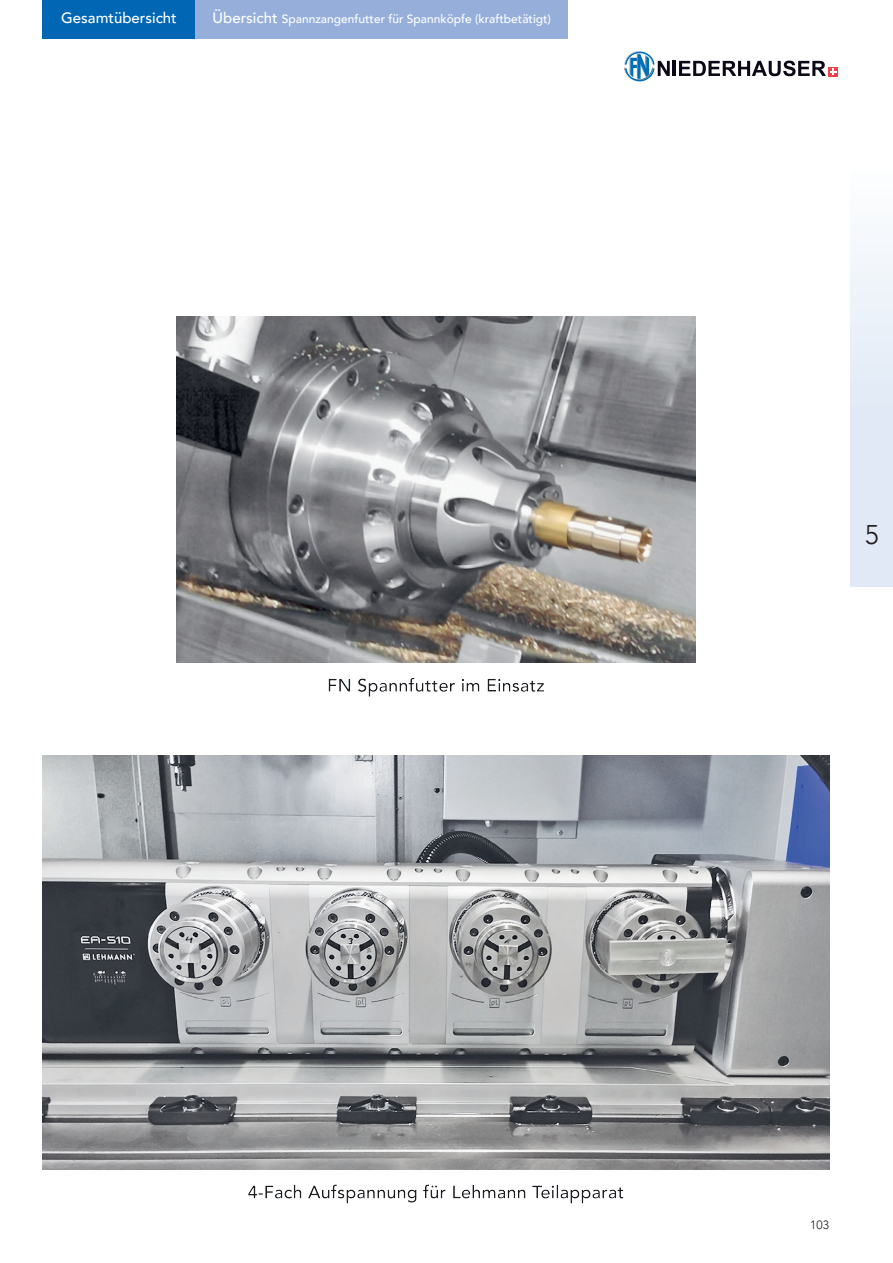
<style>
.page{position:relative;width:893px;height:1263px;background:#fff}
.page>*{position:absolute;margin:0;border:0;box-sizing:border-box;transform-origin:0 0}
.t1{font:300 27px "Avenir";color:#231f20}
.t2{font:500 15px "Avenir";color:#fff}
.t3{font:500 12px "Avenir";color:#fff}
.t4{font:300 12px "Avenir";color:#231f20}
.s1{font-size:15px}
</style>
<div class="page">
<div style="left:850px;top:0;width:43px;height:587px;background:linear-gradient(to bottom,#fff,#dae4f4)"></div>
<svg style="left:624px;top:51px;width:46px;height:30px"></svg>
<hr style="left:673px;top:61px;width:3px;height:15px;background:#0c0716">
<svg style="left:829px;top:67px;width:9px;height:10px"></svg>
<svg style="left:679px;top:61px;width:157px;height:15px"></svg>
<img style="left:176px;top:317px;width:519px;height:345px">
<img style="left:43px;top:755px;width:786px;height:415px">
<div style="left:42px;top:1176px;width:788px;height:31px;background:#006fb9;opacity:.15"></div>
<div style="left:43px;top:0;width:153px;height:38px;background:#0166b3"></div>
<div style="left:196px;top:0;width:372px;height:38px;background:#96afda"></div>
<p class="t2" style="left:61px;top:4px;width:117px">Gesamtübersicht</p>
<p class="t3" style="left:213px;top:8px;width:340px"><span class="s1">Übersicht</span> Spannzangenfutter für Spannköpfe (kraftbetätigt)</p>
<h1 class="t1" style="left:865px;top:518px;width:16px">5</h1>
<p class="t4" style="left:810px;top:1218px;width:20px">103</p>
</div>
